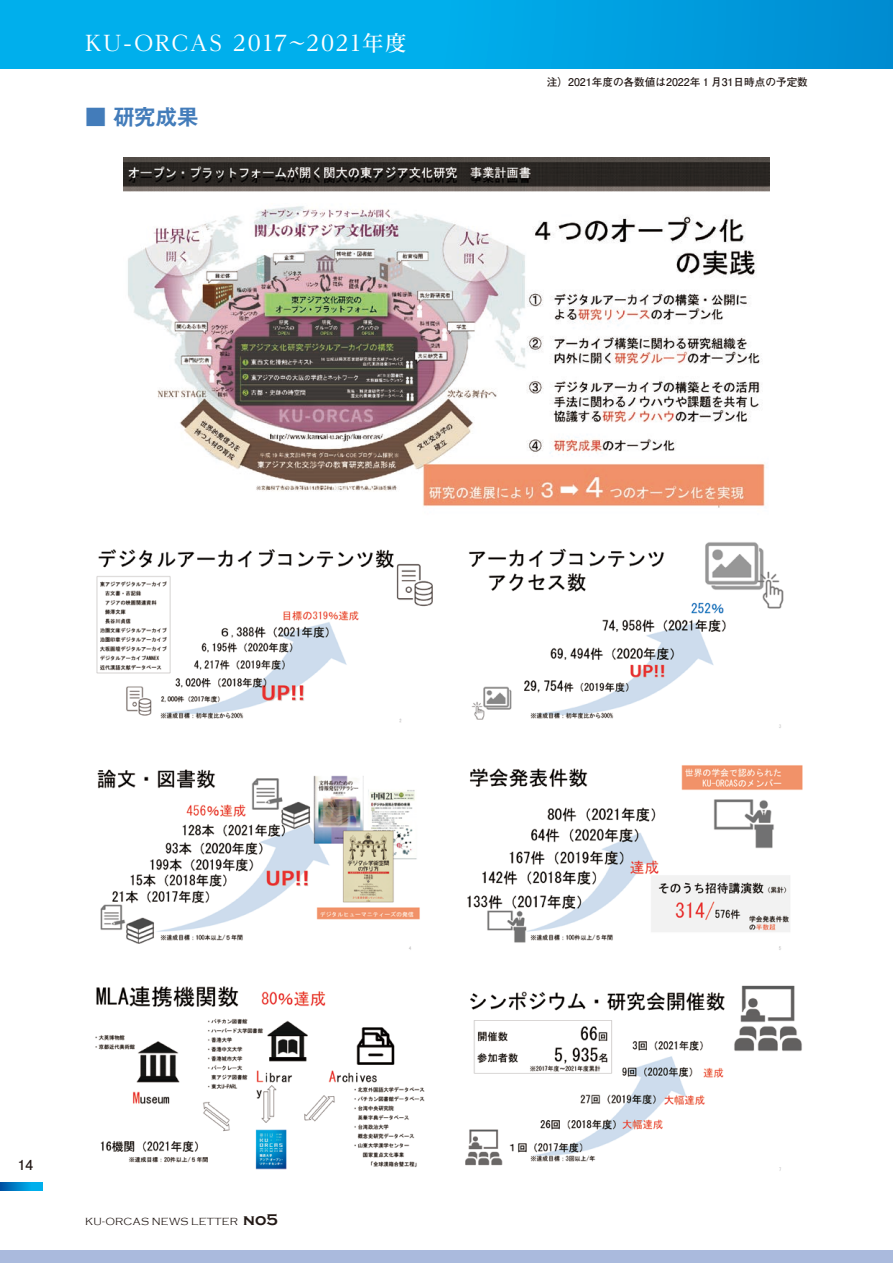
<style>
.page{position:relative;width:893px;height:1263px;background:#fff}
.page>*{position:absolute;margin:0;border:0;box-sizing:border-box;transform-origin:0 0}
.t1{font:500 21.3px "Reim Pr 6";letter-spacing:.07em;color:#fff}
.t2{font:700 21.3px "Gothic MB101 Pr 6 De";color:#437cba}
.t3{font:700 13.8px "Futo Go B101 Pr 6";color:#231916}
.t4{font:700 10.65px "Futo Go B101 Pr 6";color:#231916}
.t5{font:300 10.65px "Copperplate Gothic";letter-spacing:.035em;color:#231916}
.s1{font-weight:700;font-size:15.9px}
</style>
<div class="page">
<div style="left:0;top:1250px;width:893px;height:13px;background:#aabadd"></div>
<div style="left:0;top:0;width:893px;height:68px;background:linear-gradient(to right,#00b8f3,#0094d7)"></div>
<img style="left:123px;top:157px;width:647px;height:351px">
<img style="left:96px;top:549px;width:337px;height:174px">
<img style="left:97px;top:769px;width:323px;height:181px">
<img style="left:95px;top:986px;width:330px;height:184px">
<img style="left:468px;top:542px;width:316px;height:186px">
<img style="left:467px;top:765px;width:336px;height:185px">
<img style="left:465px;top:985px;width:337px;height:186px">
<svg style="left:0;top:1182px;width:43px;height:9px"></svg>
<h1 class="t1" style="left:85px;top:25px;width:323px">KU-ORCAS 2017〜2021年度</h1>
<h1 class="t2" style="left:85px;top:99px;width:115px">■ 研究成果</h1>
<p class="t4" style="left:547px;top:73px;width:263px">注）2021年度の各数値は2022年 1 月31日時点の予定数</p>
<p class="t3" style="left:18px;top:1154px;width:17px">14</p>
<p class="t5" style="left:85px;top:1216px;width:194px">KU-ORCAS NEWS LETTER <span class="s1">no5</span></p>
</div>
